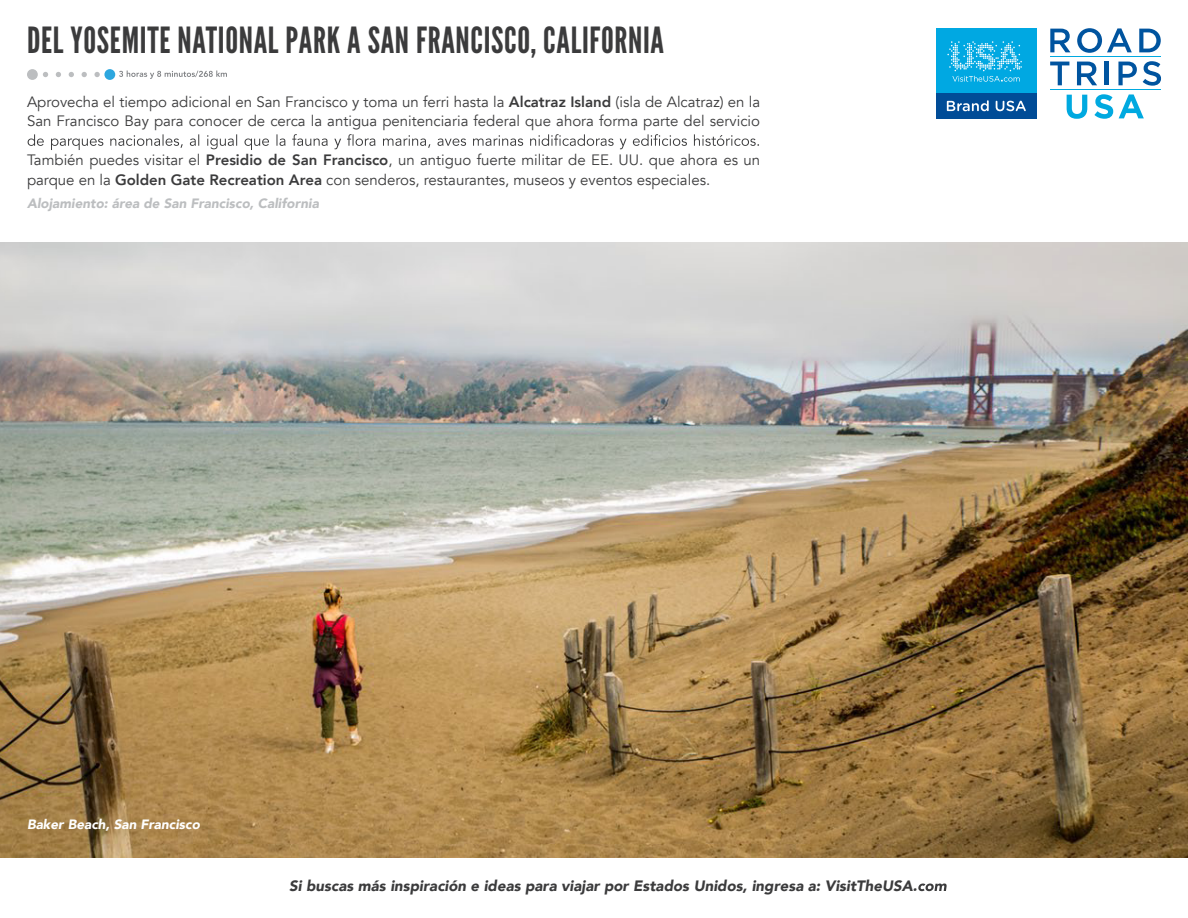
<style>
.page{position:relative;width:1188px;height:918px;background:#fff}
.page>*{position:absolute;margin:0;border:0;box-sizing:border-box;transform-origin:0 0}
.t1{font:36px "League Gothic";letter-spacing:.02em;color:#3b3b3c}
.t2{font:15px/19.5px "Avenir";color:#3b3b3c}
.t3{font:italic 900 15px "Avenir";color:#3b3b3c}
.t4{font:italic 900 13.5px "Avenir";color:#bcbec0}
.t5{font:italic 900 13.5px "Avenir";color:#fff}
.s1{font-weight:800}
</style>
<div class="page">
<img style="left:0;top:243px;width:1188px;height:615px">
<svg style="left:28px;top:134px;width:731px;height:16px"></svg>
<svg style="left:918px;top:884px;width:29px;height:7px"></svg>
<svg style="left:43px;top:72px;width:57px;height:5px"></svg>
<div style="left:27px;top:69px;width:11px;height:11px;background:#bcbec0;border-radius:50%"></div>
<div style="left:104px;top:69px;width:11px;height:11px;background:#2da7df;border-radius:50%"></div>
<svg style="left:119px;top:70px;width:108px;height:9px"></svg>
<div style="left:936px;top:29px;width:100px;height:90px;background:#00a8e2"></div>
<div style="left:936px;top:93px;width:101px;height:26px;background:#004c97"></div>
<svg style="left:947px;top:100px;width:42px;height:11px"></svg>
<svg style="left:996px;top:101px;width:30px;height:10px"></svg>
<svg style="left:947px;top:41px;width:75px;height:41px"></svg>
<svg style="left:1050px;top:29px;width:20px;height:23px"></svg>
<svg style="left:1077px;top:28px;width:55px;height:25px"></svg>
<svg style="left:1139px;top:29px;width:22px;height:23px"></svg>
<svg style="left:1050px;top:62px;width:19px;height:23px"></svg>
<svg style="left:1077px;top:62px;width:20px;height:23px"></svg>
<hr style="left:1105px;top:62px;width:4px;height:23px;background:#00549f">
<svg style="left:1118px;top:62px;width:19px;height:23px"></svg>
<svg style="left:1143px;top:61px;width:18px;height:25px"></svg>
<svg style="left:1067px;top:95px;width:20px;height:24px"></svg>
<svg style="left:1094px;top:94px;width:19px;height:25px"></svg>
<svg style="left:1119px;top:94px;width:25px;height:24px"></svg>
<hr style="left:1050px;top:90px;width:111px;height:1px;background:#00a9e0">
<hr style="left:1050px;top:57px;width:111px;height:1px;background:#00a9e0">
<h1 class="t1" style="left:27px;top:19px;width:639px">DEL YOSEMITE NATIONAL PARK A SAN FRANCISCO, CALIFORNIA</h1>
<p class="t2" style="left:27px;top:92px;width:735px">Aprovecha el tiempo adicional en San Francisco y toma un ferri hasta la <span class="s1">Alcatraz Island</span> (isla de Alcatraz) en la<br>San Francisco Bay para conocer de cerca la antigua penitenciaria federal que ahora forma parte del servicio</p>
<p class="t2" style="left:27px;top:151px;width:735px">También puedes visitar el <span class="s1">Presidio de San Francisco</span>, un antiguo fuerte militar de EE. UU. que ahora es un parque en la <span class="s1">Golden Gate Recreation Area</span> con senderos, restaurantes, museos y eventos especiales.</p>
<p class="t4" style="left:27px;top:192px;width:293px">Alojamiento: área de San Francisco, California</p>
<p class="t5" style="left:27px;top:813px;width:174px">Baker Beach, San Francisco</p>
<p class="t3" style="left:289px;top:873px;width:630px">Si buscas más inspiración e ideas para viajar por Estados Unidos, ingresa a: VisitTheUSA.</p>
</div>
